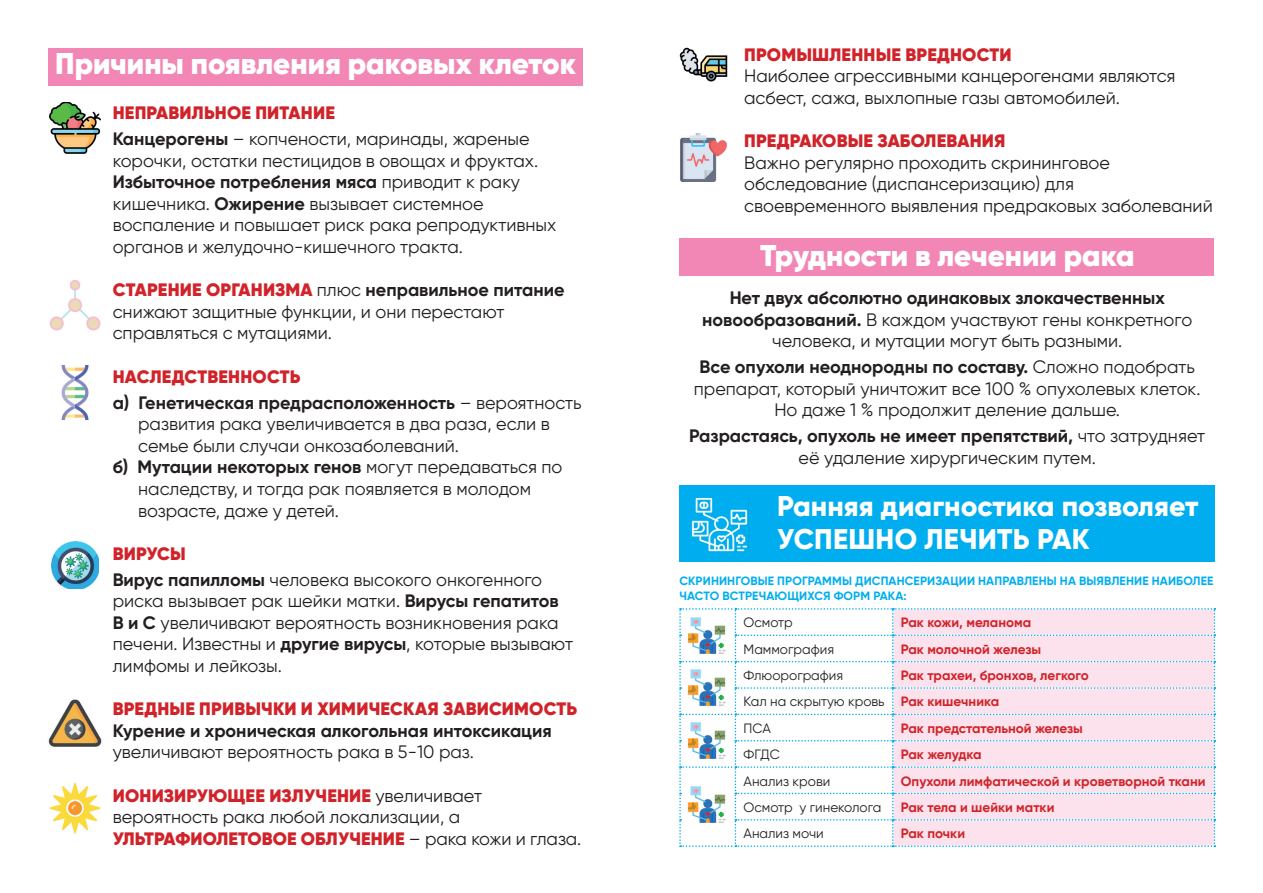
<style>
.page{position:relative;width:1263px;height:893px;background:#fff}
.page>*{position:absolute;margin:0;border:0;box-sizing:border-box;transform-origin:0 0}
.t1{font:900 30px "Gilroy";color:#fff}
.t2{font:800 28.5px/33px "Gilroy";color:#fff}
.t3{font:18px/21.6px "Gilroy";color:#231f20}
.t4{font:700 18px/25.8px "Gilroy";color:#231f20}
.t5{font:900 18px "Gilroy";letter-spacing:.01em;color:#d1232a}
.t6{font:700 13.5px/26.4px "Gilroy";color:#d1232a}
.t7{font:13.5px "Gilroy";color:#231f20}
.t8{font:700 13.5px "Gilroy";letter-spacing:-.025em;color:#d1232a}
.t9{font:700 12px/14.4px "Gilroy";letter-spacing:.01em;color:#00aeef}
.s1{font-weight:700}
.s2{font-weight:900;color:#d1232a}
.s3{font-weight:400}
.s4{font-weight:400;color:#231f20}
</style>
<div class="page">
<div style="left:49px;top:48px;width:534px;height:37px;background:#f287b6"></div>
<img style="left:49px;top:782px;width:52px;height:52px">
<img style="left:51px;top:541px;width:48px;height:48px">
<img style="left:61px;top:365px;width:28px;height:55px">
<img style="left:49px;top:280px;width:52px;height:51px">
<img style="left:49px;top:102px;width:52px;height:51px">
<img style="left:48px;top:699px;width:54px;height:48px">
<div style="left:679px;top:238px;width:534px;height:38px;background:#f287b6"></div>
<div style="left:679px;top:485px;width:536px;height:76px;background:#00aeef"></div>
<svg style="left:679px;top:608px;width:536px;height:239px"></svg>
<div style="left:743px;top:617px;width:142px;height:13px;background:#fff"></div>
<div style="left:743px;top:643px;width:142px;height:14px;background:#fff"></div>
<div style="left:743px;top:670px;width:142px;height:13px;background:#fff"></div>
<div style="left:743px;top:696px;width:142px;height:13px;background:#fff"></div>
<div style="left:743px;top:722px;width:142px;height:14px;background:#fff"></div>
<div style="left:743px;top:775px;width:142px;height:14px;background:#fff"></div>
<div style="left:743px;top:801px;width:142px;height:14px;background:#fff"></div>
<div style="left:743px;top:828px;width:142px;height:13px;background:#fff"></div>
<img style="left:687px;top:614px;width:40px;height:40px">
<img style="left:691px;top:498px;width:57px;height:54px">
<img style="left:687px;top:666px;width:40px;height:40px">
<img style="left:687px;top:720px;width:40px;height:40px">
<img style="left:687px;top:784px;width:40px;height:40px">
<img style="left:680px;top:133px;width:47px;height:48px">
<img style="left:679px;top:47px;width:48px;height:35px">
<h1 class="t1" style="left:55px;top:45px;width:522px">Причины появления раковых клеток</h1>
<p class="t5" style="left:744px;top:43px;width:269px">ПРОМЫШЛЕННЫЕ ВРЕДНОСТИ</p>
<p class="t3" style="left:744px;top:65px;width:433px">Наиболее агрессивными канцерогенами являются асбест, сажа, выхлопные газы автомобилей.</p>
<p class="t5" style="left:744px;top:129px;width:263px">ПРЕДРАКОВЫЕ ЗАБОЛЕВАНИЯ</p>
<p class="t3" style="left:744px;top:151px;width:470px">Важно регулярно проходить скрининговое обследование (диспансеризацию) для своевременного выявления предраковых заболеваний</p>
<h1 class="t1" style="left:760px;top:236px;width:376px">Трудности в лечении рака</h1>
<p class="t3" style="left:702px;top:287px;width:492px;text-align:center"><span class="s1">Нет двух абсолютно одинаковых злокачественных новообразований.</span> В каждом участвуют гены конкретного человека, и мутации могут быть разными.</p>
<p class="t3" style="left:694px;top:356px;width:508px;text-align:center"><span class="s1">Все опухоли неоднородны по составу.</span> Сложно подобрать препарат, который уничтожит все 100 % опухолевых клеток.<br>Но даже 1 % продолжит деление дальше.</p>
<p class="t3" style="left:689px;top:425px;width:517px;text-align:center"><span class="s1">Разрастаясь, опухоль не имеет препятствий,</span> что затрудняет её удаление хирургическим путем.</p>
<h2 class="t2" style="left:777px;top:489px;width:423px">Ранняя диагностика позволяет<br>УСПЕШНО ЛЕЧИТЬ РАК</h2>
<p class="t3" style="left:113px;top:100px;width:419px;line-height:25.8px"><span class="s2">НЕПРАВИЛЬНОЕ ПИТАНИЕ<br></span><span class="s1">Канцерогены</span> – копчености, маринады, жареные</p>
<p class="t3" style="left:113px;top:149px;width:445px">корочки, остатки пестицидов в овощах и фруктах.<br><span class="s1">Избыточное потребления мяса</span> приводит к раку кишечника. <span class="s1">Ожирение</span> вызывает системное воспаление и повышает риск рака репродуктивных органов и желудочно-кишечного тракта.</p>
<p class="t3" style="left:113px;top:279px;width:453px"><span class="s2">СТАРЕНИЕ ОРГАНИЗМА</span> плюс <span class="s1">неправильное питание </span>снижают защитные функции, и они перестают справляться с мутациями.</p>
<p class="t4" style="left:113px;top:363px;width:470px"><span class="s2">НАСЛЕДСТВЕННОСТЬ<br></span>а) Генетическая предрасположенность <span class="s3">– вероятность</span></p>
<p class="t3" style="left:138px;top:413px;width:413px">развития рака увеличивается в два раза, если в</p>
<p class="t3" style="left:138px;top:434px;width:322px">семье были случаи онкозаболеваний.</p>
<p class="t4" style="left:113px;top:454px;width:451px">б) Мутации некоторых генов <span class="s3">могут передаваться по</span></p>
<p class="t3" style="left:138px;top:478px;width:394px">наследству, и тогда рак появляется в молодом</p>
<p class="t3" style="left:138px;top:499px;width:202px">возрасте, даже у детей.</p>
<p class="t3" style="left:113px;top:540px;width:431px;line-height:25.8px"><span class="s2">ВИРУСЫ<br></span><span class="s1">Вирус папилломы</span> человека высокого онкогенного</p>
<p class="t3" style="left:113px;top:590px;width:462px">риска вызывает рак шейки матки. <span class="s1">Вирусы гепатитов В и С</span> увеличивают вероятность возникновения рака печени. Известны и <span class="s1">другие вирусы</span>, которые вызывают лимфомы и лейкозы.</p>
<p class="t5" style="left:113px;top:697px;width:466px">ВРЕДНЫЕ ПРИВЫЧКИ И ХИМИЧЕСКАЯ ЗАВИСИМОСТЬ</p>
<p class="t4" style="left:113px;top:717px;width:441px">Курение и хроническая алкогольная интоксикация</p>
<p class="t3" style="left:113px;top:741px;width:363px">увеличивают вероятность рака в 5-10 раз.</p>
<p class="t3" style="left:113px;top:784px;width:470px"><span class="s2">ИОНИЗИРУЮЩЕЕ ИЗЛУЧЕНИЕ</span> увеличивает вероятность рака любой локализации, а<br><span class="s2">УЛЬТРАФИОЛЕТОВОЕ ОБЛУЧЕНИЕ</span> – рака кожи и глаза.</p>
<p class="t9" style="left:679px;top:574px;width:536px">СКРИНИНГОВЫЕ ПРОГРАММЫ ДИСПАНСЕРИЗАЦИИ НАПРАВЛЕНЫ НА ВЫЯВЛЕНИЕ НАИБОЛЕЕ<br>ЧАСТО ВСТРЕЧАЮЩИХСЯ ФОРМ РАКА:</p>
<p class="t7" style="left:743px;top:614px;width:51px">Осмотр</p>
<p class="t6" style="left:901px;top:609px;width:132px">Рак кожи, меланома</p>
<p class="t7" style="left:743px;top:641px;width:92px">Маммография</p>
<p class="t6" style="left:901px;top:636px;width:142px">Рак молочной железы</p>
<p class="t7" style="left:743px;top:667px;width:101px">Флюорография</p>
<p class="t6" style="left:743px;top:662px;width:347px;text-indent:157px">Рак трахеи, бронхов, легкого<br><span class="s4">Кал на скрытую кровь</span> Рак кишечника<br><span class="s4">ПСА</span></p>
<p class="t6" style="left:901px;top:715px;width:184px">Рак предстательной железы</p>
<p class="t7" style="left:743px;top:746px;width:38px">ФГДС</p>
<p class="t8" style="left:901px;top:746px;width:82px">Рак желудка</p>
<p class="t7" style="left:743px;top:773px;width:88px">Анализ крови</p>
<p class="t6" style="left:901px;top:767px;width:306px">Опухоли лимфатической и кроветворной ткани</p>
<p class="t7" style="left:743px;top:799px;width:139px">Осмотр у гинеколога</p>
<p class="t6" style="left:901px;top:794px;width:155px">Рак тела и шейки матки</p>
<p class="t7" style="left:743px;top:825px;width:82px">Анализ мочи</p>
<p class="t6" style="left:901px;top:820px;width:66px">Рак почки</p>
</div>
